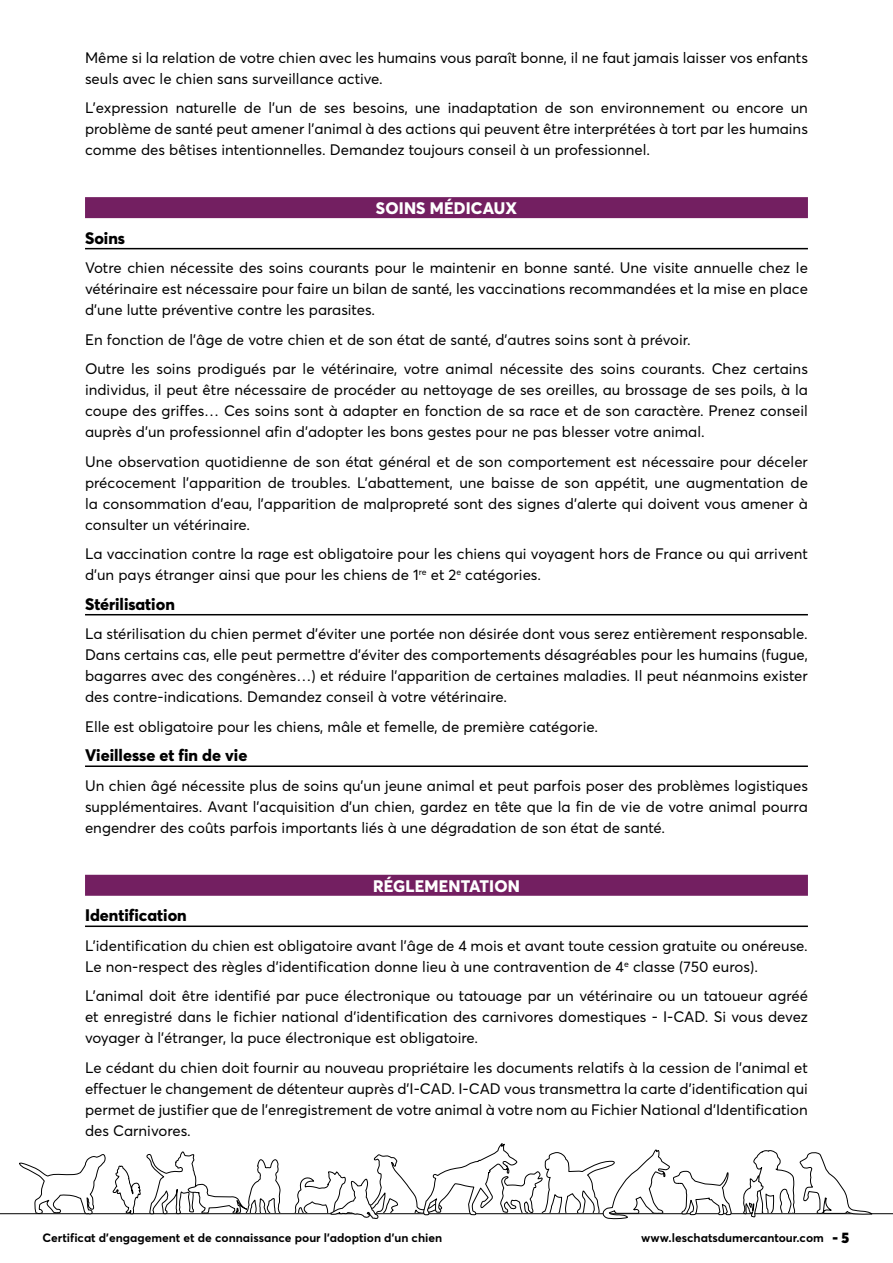
<style>
.page{position:relative;width:893px;height:1263px;background:#fff}
.page>*{position:absolute;margin:0;border:0;box-sizing:border-box;transform-origin:0 0}
.texte_XB_souligné{font:800 16.5px "Averta";color:#000}
.titre_surligné{font:800 16.5px "Averta";letter-spacing:.01em;color:#fff}
.texte_courant{font:15px/21px "Averta";color:#000;text-align:justify}
.t1{font:700 12px "Averta";color:#000}
.s1{font-weight:900;font-size:15px}
</style>
<div class="page">
<svg style="left:0;top:1143px;width:893px;height:77px"></svg>
<div style="left:85px;top:197px;width:723px;height:21px;background:#731f61"></div>
<hr style="left:85px;top:248px;width:723px;height:1px;background:#000">
<hr style="left:85px;top:614px;width:723px;height:1px;background:#000">
<hr style="left:85px;top:765px;width:723px;height:2px;background:#000">
<div style="left:85px;top:875px;width:723px;height:21px;background:#731f61"></div>
<hr style="left:85px;top:925px;width:723px;height:2px;background:#000">
<p class="texte_courant" style="left:85px;top:47px;width:724px">Même si la relation de votre chien avec les humains vous paraît bonne, il ne faut jamais laisser vos enfants seuls avec le chien sans surveillance active.</p>
<p class="texte_courant" style="left:85px;top:97px;width:724px">L’expression naturelle de l’un de ses besoins, une inadaptation de son environnement ou encore un problème de santé peut amener l’animal à des actions qui peuvent être interprétées à tort par les humains comme des bêtises intentionnelles. Demandez toujours conseil à un professionnel.</p>
<p class="titre_surligné" style="left:376px;top:198px;width:143px">SOINS MÉDICAUX</p>
<p class="texte_XB_souligné" style="left:85px;top:227px;width:42px">Soins</p>
<p class="texte_courant" style="left:85px;top:257px;width:724px">Votre chien nécessite des soins courants pour le maintenir en bonne santé. Une visite annuelle chez le vétérinaire est nécessaire pour faire un bilan de santé, les vaccinations recommandées et la mise en place d’une lutte préventive contre les parasites.</p>
<p class="texte_courant" style="left:85px;top:329px;width:607px">En fonction de l’âge de votre chien et de son état de santé, d’autres soins sont à prévoir.</p>
<p class="texte_courant" style="left:85px;top:358px;width:724px">Outre les soins prodigués par le vétérinaire, votre animal nécessite des soins courants. Chez certains individus, il peut être nécessaire de procéder au nettoyage de ses oreilles, au brossage de ses poils, à la coupe des griffes… Ces soins sont à adapter en fonction de sa race et de son caractère. Prenez conseil auprès d’un professionnel afin d’adopter les bons gestes pour ne pas blesser votre animal.</p>
<p class="texte_courant" style="left:85px;top:451px;width:724px">Une observation quotidienne de son état général et de son comportement est nécessaire pour déceler précocement l’apparition de troubles. L’abattement, une baisse de son appétit, une augmentation de la consommation d’eau, l’apparition de malpropreté sont des signes d’alerte qui doivent vous amener à consulter un vétérinaire.</p>
<p class="texte_courant" style="left:85px;top:543px;width:724px">La vaccination contre la rage est obligatoire pour les chiens qui voyagent hors de France ou qui arrivent d’un pays étranger ainsi que pour les chiens de 1<sup>re</sup> et 2<sup>e</sup> catégories.</p>
<p class="texte_XB_souligné" style="left:85px;top:593px;width:91px">Stérilisation</p>
<p class="texte_courant" style="left:85px;top:623px;width:724px">La stérilisation du chien permet d’éviter une portée non désirée dont vous serez entièrement responsable.<br>Dans certains cas, elle peut permettre d’éviter des comportements désagréables pour les humains (fugue, bagarres avec des congénères…) et réduire l’apparition de certaines maladies. Il peut néanmoins exister des contre-indications. Demandez conseil à votre vétérinaire.</p>
<p class="texte_courant" style="left:85px;top:716px;width:514px">Elle est obligatoire pour les chiens, mâle et femelle, de première catégorie.</p>
<p class="texte_XB_souligné" style="left:85px;top:745px;width:164px">Vieillesse et fin de vie</p>
<p class="texte_courant" style="left:85px;top:775px;width:724px">Un chien âgé nécessite plus de soins qu’un jeune animal et peut parfois poser des problèmes logistiques supplémentaires. Avant l’acquisition d’un chien, gardez en tête que la fin de vie de votre animal pourra engendrer des coûts parfois importants liés à une dégradation de son état de santé.</p>
<p class="titre_surligné" style="left:373px;top:875px;width:148px">RÉGLEMENTATION</p>
<p class="texte_XB_souligné" style="left:85px;top:905px;width:103px">Identification</p>
<p class="texte_courant" style="left:85px;top:935px;width:724px">L’identification du chien est obligatoire avant l’âge de 4 mois et avant toute cession gratuite ou onéreuse.<br>Le non-respect des règles d’identification donne lieu à une contravention de 4<sup>e</sup> classe (750 euros).</p>
<p class="texte_courant" style="left:85px;top:985px;width:724px">L’animal doit être identifié par puce électronique ou tatouage par un vétérinaire ou un tatoueur agréé et enregistré dans le fichier national d’identification des carnivores domestiques - I-CAD. Si vous devez voyager à l’étranger, la puce électronique est obligatoire.</p>
<p class="texte_courant" style="left:85px;top:1057px;width:724px">Le cédant du chien doit fournir au nouveau propriétaire les documents relatifs à la cession de l’animal et effectuer le changement de détenteur auprès d’I-CAD. I-CAD vous transmettra la carte d’identification qui permet de justifier que de l’enregistrement de votre animal à votre nom au Fichier National d’Identification des Carnivores.</p>
<p class="t1" style="left:43px;top:1230px;width:401px">Certificat d’engagement et de connaissance pour l’adoption d’un chien</p>
<p class="t1" style="left:641px;top:1230px;width:210px">www.leschatsdumercantour.com <span class="s1">- 5</span></p>
</div>
